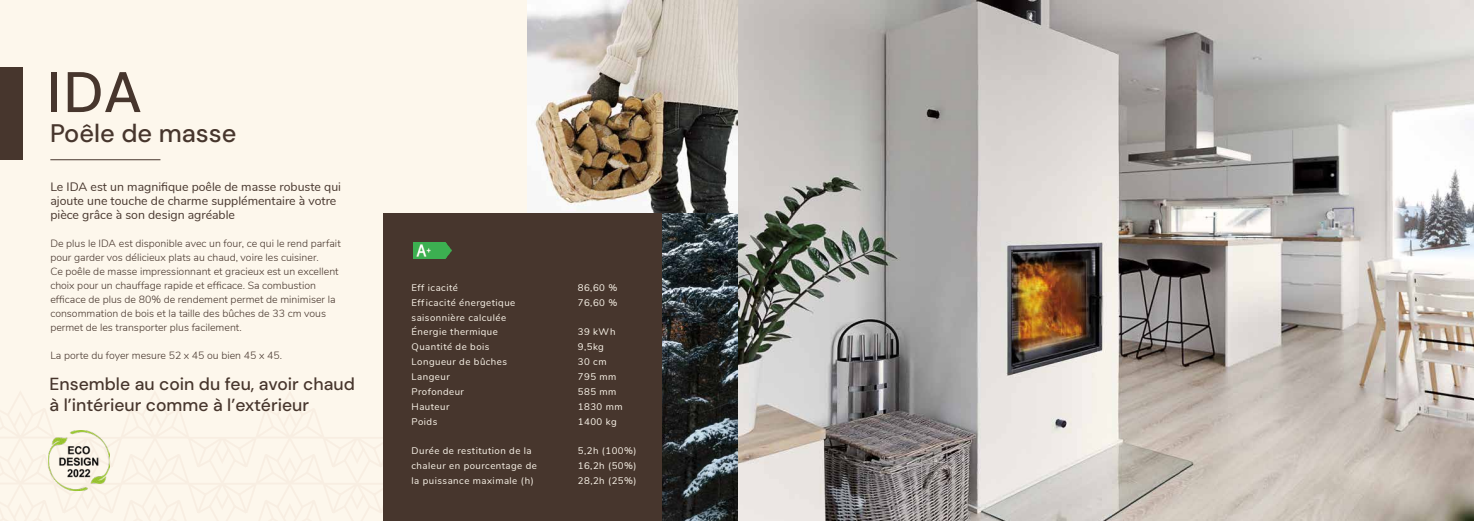
<style>
.page{position:relative;width:1474px;height:521px;background:#fff}
.page>*{position:absolute;margin:0;border:0;box-sizing:border-box;transform-origin:0 0}
.t1{font:500 57.05px "DM Sans 18 pt";color:#47362d}
.t2{font:500 25.38px "DM Sans 18 pt";color:#47362d}
.t3{font:500 17.5px/21px "DM Sans 18 pt";color:#47362d}
.t4{font:12.25px/14px "Nunito";color:#47362d}
.t5{font:300 10.5px/14px "Nunito";color:#47362d}
.t6{font:9.62px/14.9px "Nunito";letter-spacing:.05em;color:#fdf7ec}
</style>
<div class="page">
<div style="left:0;top:0;width:1473px;height:521px;background:#fdf7ec"></div>
<img style="left:527px;top:0;width:946px;height:521px">
<hr style="left:50px;top:159px;width:110px;height:1px;background:#47362d">
<div style="left:0;top:68px;width:22px;height:92px;background:#47362d"></div>
<div style="left:383px;top:213px;width:278px;height:308px;background:#47362d"></div>
<img style="left:413px;top:243px;width:39px;height:15px">
<img style="left:49px;top:431px;width:61px;height:59px">
<h1 class="t1" style="left:47px;top:60px;width:97px">IDA</h1>
<h2 class="t2" style="left:50px;top:119px;width:188px">Poêle de masse</h2>
<p class="t4" style="left:50px;top:179px;width:292px">Le IDA est un magnifique poêle de masse robuste qui ajoute une touche de charme supplémentaire à votre pièce grâce à son design agréable</p>
<p class="t5" style="left:50px;top:237px;width:292px">De plus le IDA est disponible avec un four, ce qui le rend parfait pour garder vos délicieux plats au chaud, voire les cuisiner.<br>Ce poêle de masse impressionnant et gracieux est un excellent choix pour un chauffage rapide et efficace. Sa combustion efficace de plus de 80% de rendement permet de minimiser la consommation de bois et la taille des bûches de 33 cm vous permet de les transporter plus facilement.</p>
<p class="t5" style="left:50px;top:349px;width:233px">La porte du foyer mesure 52 x 45 ou bien 45 x 45.</p>
<h3 class="t3" style="left:50px;top:374px;width:307px">Ensemble au coin du feu, avoir chaud à l’intérieur comme à l’extérieur</h3>
<p class="t6" style="left:411px;top:280px;width:105px">Eff icacité<br>Efficacité énergetique saisonnière calculée<br>Énergie thermique<br>Quantité de bois<br>Longueur de bûches<br>Langeur<br>Profondeur<br>Hauteur<br>Poids</p>
<p class="t6" style="left:411px;top:443px;width:127px">Durée de restitution de la chaleur en pourcentage de la puissance maximale (h)</p>
<p class="t6" style="left:578px;top:280px;width:41px">86,60 %<br>76,60 %</p>
<p class="t6" style="left:578px;top:324px;width:46px">39 kWh<br>9,5kg<br>30 cm<br>795 mm<br>585 mm<br>1830 mm<br>1400 kg</p>
<p class="t6" style="left:578px;top:443px;width:60px;text-align:justify">5,2h (100%)<br>16,2h (50%)<br>28,2h (25%)</p>
</div>
